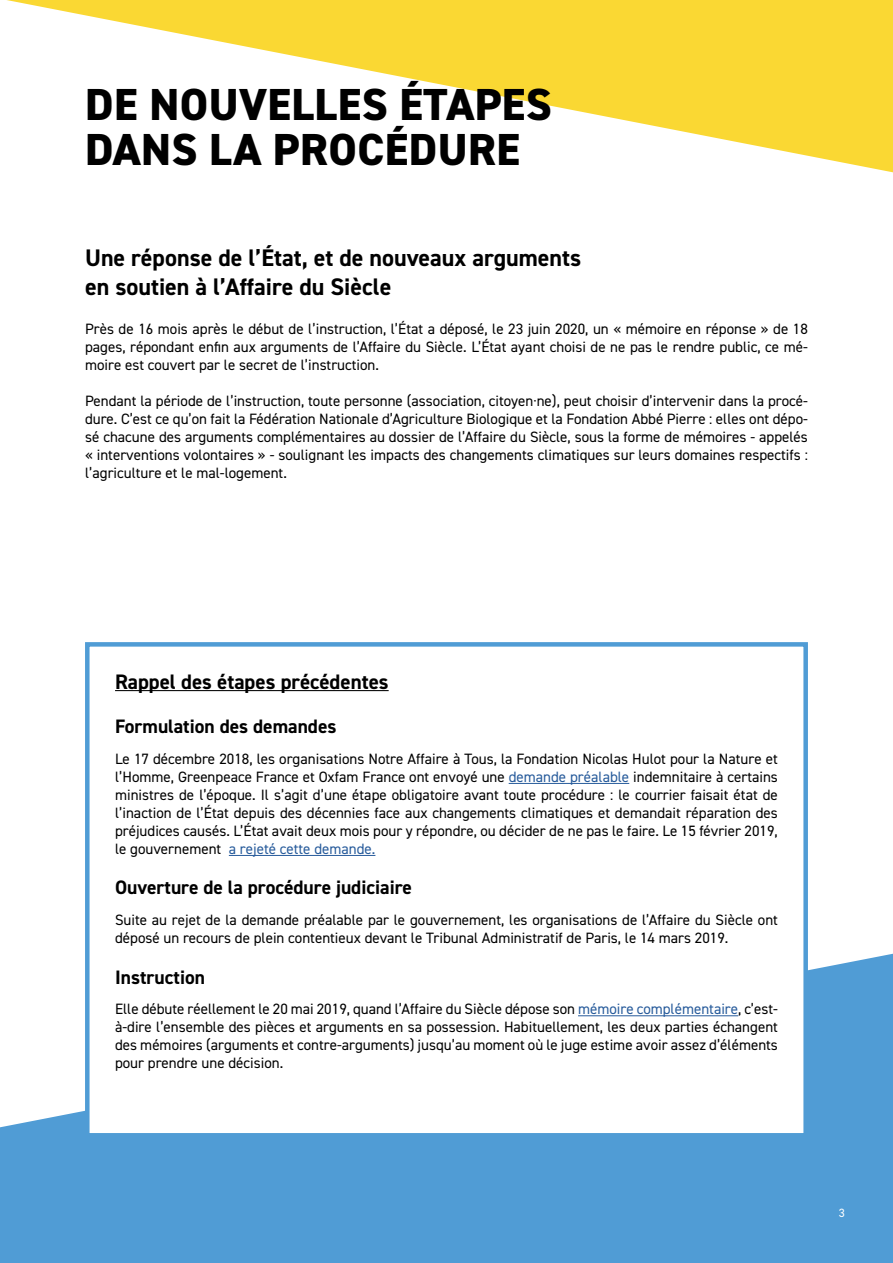
<style>
.page{position:relative;width:893px;height:1263px;background:#fff}
.page>*{position:absolute;margin:0;border:0;box-sizing:border-box;transform-origin:0 0}
.chapitre{font:800 45px "DIN2014";letter-spacing:.01em;color:#000}
.Titre{font:700 24px "DIN2014";color:#000}
.Titre-2{font:700 21px "DIN2014";color:#000}
.Titre-3{font:700 19.5px "DIN2014";color:#000}
.texte{font:700 19.5px "DIN2014";color:#000}
.Titre-4{font:15px/18px "DIN2014";color:#000;text-align:justify}
.texte-2{font:15px/18px "DIN2014";color:#000;text-align:justify}
.texte-3{font:12px "DIN2014";color:#fff}
.s1{color:#275b9b}
</style>
<div class="page">
<svg style="left:0;top:954px;width:893px;height:309px;background:#62a6d9"></svg>
<svg style="left:7px;top:0;width:886px;height:172px"></svg>
<div style="left:87px;top:644px;width:719px;height:491px;background:#fff"></div>
<hr style="left:115px;top:690px;width:274px;height:1px;background:#000">
<hr style="left:509px;top:783px;width:120px;height:1px;background:#275b9b">
<hr style="left:229px;top:855px;width:146px;height:1px;background:#275b9b">
<hr style="left:578px;top:1015px;width:160px;height:1px;background:#275b9b">
<div style="left:85px;top:642px;width:723px;height:495px;border:4px solid #509cd5"></div>
<p class="chapitre" style="left:85px;top:75px;width:468px">DE NOUVELLES ÉTAPES</p>
<p class="chapitre" style="left:85px;top:120px;width:436px">DANS LA PROCÉDURE</p>
<p class="Titre" style="left:85px;top:242px;width:498px">Une réponse de l’État, et de nouveaux arguments</p>
<p class="Titre" style="left:85px;top:271px;width:308px">en soutien à l’Affaire du Siècle</p>
<p class="texte-2" style="left:85px;top:320px;width:724px">Près de 16 mois après le début de l’instruction, l’État a déposé, le 23 juin 2020, un « mémoire en réponse » de 18 pages, répondant enfin aux arguments de l’Affaire du Siècle. L’État ayant choisi de ne pas le rendre public, ce mé&shy;moire est couvert par le secret de l’instruction.</p>
<p class="texte-2" style="left:85px;top:392px;width:724px">Pendant la période de l’instruction, toute personne (association, citoyen·ne), peut choisir d’intervenir dans la procé&shy;dure. C’est ce qu’on fait la Fédération Nationale d’Agriculture Biologique et la Fondation Abbé Pierre : elles ont dépo&shy;sé chacune des arguments complémentaires au dossier de l’Affaire du Siècle, sous la forme de mémoires - appelés « interventions volontaires » - soulignant les impacts des changements climatiques sur leurs domaines respectifs : l’agriculture et le mal-logement.</p>
<p class="Titre-2" style="left:115px;top:667px;width:275px">Rappel des étapes précédentes</p>
<p class="texte" style="left:115px;top:713px;width:223px">Formulation des demandes</p>
<p class="Titre-4" style="left:115px;top:749px;width:664px">Le 17 décembre 2018, les organisations Notre Affaire à Tous, la Fondation Nicolas Hulot pour la Nature et l’Homme, Greenpeace France et Oxfam France ont envoyé une <span class="s1">demande préalable</span> indemnitaire à certains ministres de l’époque. Il s’agit d’une étape obligatoire avant toute procédure : le courrier faisait état de l’inaction de l’État depuis des décennies face aux changements climatiques et demandait réparation des préjudices causés. L’État avait deux mois pour y répondre, ou décider de ne pas le faire. Le 15 février 2019, le gouvernement <span class="s1">a rejeté cette demande.</span></p>
<p class="Titre-3" style="left:115px;top:875px;width:299px">Ouverture de la procédure judiciaire</p>
<p class="Titre-4" style="left:115px;top:911px;width:664px">Suite au rejet de la demande préalable par le gouvernement, les organisations de l’Affaire du Siècle ont déposé un recours de plein contentieux devant le Tribunal Administratif de Paris, le 14 mars 2019.</p>
<p class="Titre-3" style="left:115px;top:964px;width:91px">Instruction</p>
<p class="Titre-4" style="left:115px;top:1000px;width:664px">Elle débute réellement le 20 mai 2019, quand l’Affaire du Siècle dépose son <span class="s1">mémoire complémentaire</span>, c’est&shy;à-dire l’ensemble des pièces et arguments en sa possession. Habituellement, les deux parties échangent des mémoires (arguments et contre-arguments) jusqu’au moment où le juge estime avoir assez d’éléments pour prendre une décision.</p>
<p class="texte-3" style="left:839px;top:1205px;width:7px">3</p>
</div>
